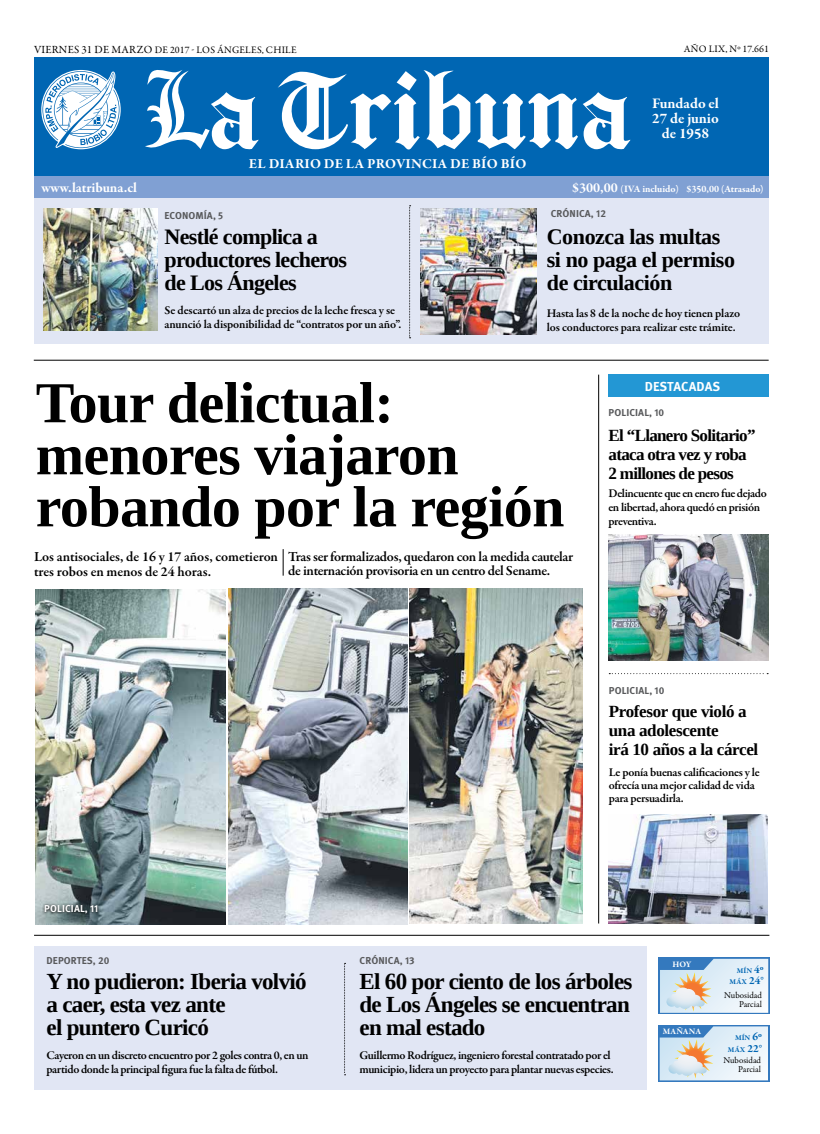
<style>
.page{position:relative;width:820px;height:1134px;background:#fff}
.page>*{position:absolute;margin:0;border:0;box-sizing:border-box;transform-origin:0 0}
.t1{font:700 58px/52px "Liberation Serif";letter-spacing:-.01em;color:#000}
.t2{font:700 23px/23px "Liberation Serif";letter-spacing:-.03em;color:#000}
.t3{font:700 22px/23px "Liberation Serif";letter-spacing:-.03em;color:#000}
.t4{font:700 17px/19px "Liberation Serif";letter-spacing:-.04em;color:#000}
.t5{font:700 17px/19px "Liberation Serif";letter-spacing:-.02em;color:#000}
.t6{font:700 15px/15px "Garamond Premr Pro";letter-spacing:-.015em;color:#fff;text-align:center}
.t7{font:600 14px/14px "Garamond Premr Pro";letter-spacing:-.02em;color:#000}
.t8{font:600 14px/15px "Garamond Premr Pro";color:#000}
.t9{font:700 14px "Garamond Premr Pro";letter-spacing:.01em;color:#fff}
.t10{font:700 13px "Meta Pro";letter-spacing:.005em;color:#fff}
.t11{font:600 12px/14px "Garamond Premr Pro";letter-spacing:-.025em;color:#000}
.t12{font:700 10px "Meta Pro";letter-spacing:.01em;color:#58595b}
.t13{font:10px "Garamond Premr Pro";letter-spacing:.02em;color:#000}
.t14{font:700 10px "Garamond Premr Pro";color:#fff}
.t15{font:700 10px "Meta Pro";color:#fff}
.t16{font:9px/9px "Garamond Premr Pro";color:#000;text-align:right}
.t17{font:700 8.5px "Garamond Premr Pro";letter-spacing:.005em;color:#fff}
.t18{font:700 7.5px/11.3px "Garamond Premr Pro";letter-spacing:.005em;color:#0066b3;text-align:right}
.s1{font-size:11px}
.s2{font-size:10px}
.s3{font-size:11.3px}
</style>
<div class="page">
<img style="left:36px;top:589px;width:190px;height:335px">
<div style="left:34px;top:57px;width:734px;height:141px;background:#0066b3"></div>
<div style="left:34px;top:177px;width:734px;height:22px;background:#80a0d3"></div>
<svg style="left:278px;top:70px;width:352px;height:80px"></svg>
<svg style="left:145px;top:70px;width:113px;height:79px"></svg>
<svg style="left:42px;top:71px;width:77px;height:77px"></svg>
<hr style="left:34px;top:360px;width:734px;height:1px;background:#000">
<div style="left:34px;top:198px;width:734px;height:146px;background:#e1e6f4"></div>
<svg style="left:609px;top:673px;width:158px;height:1px"></svg>
<hr style="left:598px;top:375px;width:1px;height:548px;background:#000">
<div style="left:608px;top:375px;width:160px;height:22px;background:#2397d4"></div>
<svg style="left:283px;top:549px;width:1px;height:27px"></svg>
<div style="left:34px;top:946px;width:612px;height:143px;background:#e1e6f4"></div>
<svg style="left:344px;top:963px;width:1px;height:112px"></svg>
<img style="left:608px;top:534px;width:160px;height:127px">
<svg style="left:43px;top:903px;width:57px;height:14px"></svg>
<img style="left:43px;top:208px;width:114px;height:122px">
<img style="left:420px;top:208px;width:116px;height:126px">
<svg style="left:409px;top:206px;width:1px;height:133px"></svg>
<hr style="left:34px;top:935px;width:735px;height:1px;background:#000">
<img style="left:608px;top:814px;width:159px;height:109px">
<svg style="left:658px;top:957px;width:111px;height:57px"></svg>
<div style="left:657px;top:1025px;width:112px;height:56px;background:linear-gradient(to bottom,#e8f2fa,#fcfeff)"></div>
<svg style="left:659px;top:959px;width:109px;height:54px;background:#d1dde6"></svg>
<svg style="left:659px;top:1026px;width:108px;height:54px;background:#d0dce6"></svg>
<img style="left:228px;top:588px;width:179px;height:336px">
<img style="left:410px;top:588px;width:172px;height:335px">
<p class="t13" style="left:34px;top:44px;width:264px"><span class="s1">viernes 31 de marzo</span> de 2017 - los ángeles, chile</p>
<p class="t13" style="left:683px;top:43px;width:86px">año lix, nº 17.661</p>
<p class="t9" style="left:249px;top:155px;width:279px">El diario de la provincia de Bío Bío</p>
<p class="t6" style="left:652px;top:96px;width:68px">Fundado el<br>27 de junio de 1958</p>
<p class="t9" style="left:41px;top:179px;width:97px">www.latribuna.cl</p>
<p class="t9" style="left:572px;top:179px;width:59px">$300,00 <span class="s2">(IVA</span></p>
<p class="t14" style="left:642px;top:182px;width:123px">incluido) $350,00 (Atrasado)</p>
<p class="t12" style="left:164px;top:209px;width:7px">ECONO</p>
<p class="t12" style="left:195px;top:209px;width:29px">MÍA, 5</p>
<p class="t12" style="left:550px;top:208px;width:57px">CRÓNICA, 12</p>
<h3 class="t3" style="left:164px;top:225px;width:184px">Nestlé complica a productores lecheros de Los Ángeles</h3>
<h3 class="t3" style="left:546px;top:225px;width:189px">Conozca las multas si no paga el permiso de circulación</h3>
<p class="t11" style="left:164px;top:303px;width:238px">Se descartó un alza de precios de la leche fresca y se anunció la disponibilidad de “contratos por un año”.</p>
<p class="t11" style="left:546px;top:307px;width:195px">Hasta las 8 de la noche de hoy tienen plazo los conductores para realizar este trámite.</p>
<h1 class="t1" style="left:36px;top:376px;width:530px">Tour delictual: menores viajaron robando por la región</h1>
<p class="t10" style="left:644px;top:378px;width:77px">DESTACADAS</p>
<p class="t12" style="left:608px;top:407px;width:57px">POLICIAL, 10</p>
<h3 class="t4" style="left:608px;top:425px;width:148px">El “Llanero Solitario” ataca otra vez y roba<br>2 millones de pesos</h3>
<p class="t11" style="left:608px;top:486px;width:160px">Delincuente que en enero fue dejado en libertad, ahora quedó en prisión preventiva.</p>
<p class="t8" style="left:34px;top:549px;width:245px">Los antisociales, de 16 y 17 años, cometieron tres robos en menos de 24 horas.</p>
<p class="t7" style="left:288px;top:549px;width:286px">Tras ser formalizados, quedaron con la medida cautelar de internación provisoria en un centro del Sename.</p>
<p class="t15" style="left:44px;top:903px;width:6px">POLICIAL</p>
<p class="t15" style="left:85px;top:903px;width:15px">, 11</p>
<p class="t12" style="left:608px;top:684px;width:57px">POLICIAL, 10</p>
<h3 class="t5" style="left:608px;top:701px;width:151px">Profesor que violó a una adolescente<br>irá 10 años a la cárcel</h3>
<p class="t11" style="left:608px;top:765px;width:152px;line-height:13px">Le ponía buenas calificaciones y le ofrecía una mejor calidad de vida para persuadirla.</p>
<p class="t12" style="left:47px;top:954px;width:64px">DEPORTES, 20</p>
<p class="t12" style="left:359px;top:954px;width:7px">CRÓNICA</p>
<p class="t12" style="left:399px;top:954px;width:16px">, 13</p>
<h2 class="t2" style="left:46px;top:969px;width:261px">Y no pudieron: Iberia volvió a caer, esta vez ante<br>el puntero Curicó</h2>
<h2 class="t2" style="left:359px;top:969px;width:274px;text-align:justify">El 60 por ciento de los árboles de Los Ángeles se encuentran en mal estado</h2>
<p class="t11" style="left:46px;top:1049px;width:263px">Cayeron en un discreto encuentro por 2 goles contra 0, en un partido donde la principal figura fue la falta de fútbol.</p>
<p class="t11" style="left:359px;top:1049px;width:255px">Guillermo Rodríguez, ingeniero forestal contratado por el municipio, lidera un proyecto para plantar nuevas especies.</p>
<p class="t17" style="left:672px;top:959px;width:21px">HOY</p>
<p class="t17" style="left:662px;top:1026px;width:28px">MAÑANA</p>
<p class="t18" style="left:729px;top:965px;width:36px">MÍN <span class="s3">4º<br></span>MÁX <span class="s3">24°</span></p>
<p class="t16" style="left:724px;top:991px;width:39px">Nubosidad<br>Parcial</p>
<p class="t18" style="left:727px;top:1032px;width:36px">MÍN <span class="s3">6º<br></span>MÁX <span class="s3">22°</span></p>
<p class="t16" style="left:723px;top:1055px;width:39px">Nubosidad<br>Parcial</p>
<p class="t16" style="left:716px;top:1059px;width:41px">Nublado<br>y chubascos</p>
</div>
